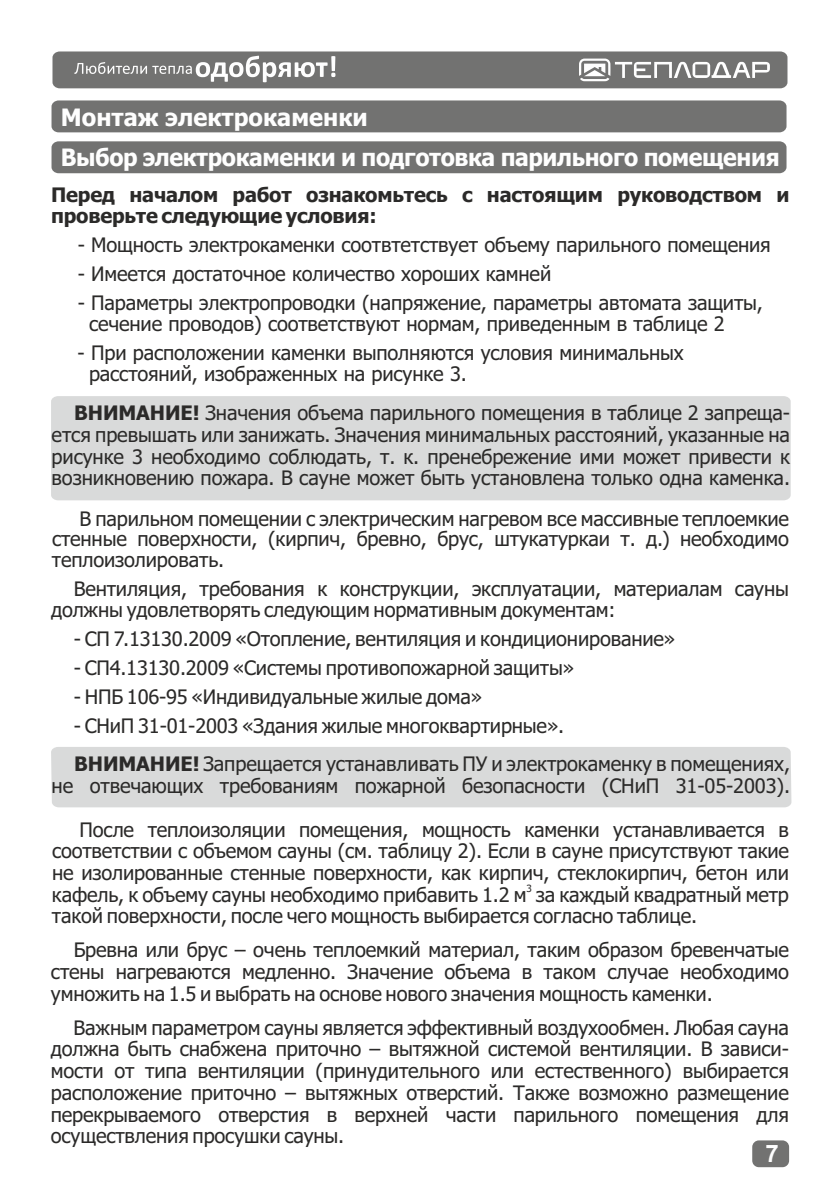
<style>
.page{position:relative;width:840px;height:1191px;background:#fff}
.page>*{position:absolute;margin:0;border:0;box-sizing:border-box;transform-origin:0 0}
.t1{font:700 24px/40.8px "Tahoma";letter-spacing:-.015em;color:#fefefe}
.t2{font:700 24px "Arial";color:#fefefe}
.t3{font:20px/21.8px "Tahoma";letter-spacing:-.01em;color:#2b2a29}
.t4{font:700 20px/21.2px "Tahoma";letter-spacing:-.01em;color:#2b2a29}
.t5{font:10px "Tahoma";color:#2b2a29}
.s1{font-weight:700}
</style>
<div class="page">
<svg style="left:752px;top:1140px;width:36px;height:27px"></svg>
<div style="left:51px;top:100px;width:735px;height:32px;background:#727271;border-radius:7px"></div>
<div style="left:51px;top:141px;width:735px;height:32px;background:#727271;border-radius:7px"></div>
<div style="left:51px;top:396px;width:739px;height:104px;background:#d9dada"></div>
<div style="left:51px;top:747px;width:740px;height:60px;background:#d9dada"></div>
<svg style="left:52px;top:51px;width:735px;height:37px;background:#838382"></svg>
<p class="t1" style="left:61px;top:98px;width:719px">Монтаж электрокаменки<br>Выбор электрокаменки и подготовка парильного помещения</p>
<p class="t4" style="left:51px;top:185px;width:739px">Перед началом работ ознакомьтесь с настоящим руководством и проверьте следующие условия:</p>
<p class="t3" style="left:78px;top:235px;width:694px">- Мощность электрокаменки соотвтетствует объему парильного помещения</p>
<p class="t3" style="left:78px;top:264px;width:475px">- Имеется достаточное количество хороших камней</p>
<p class="t3" style="left:89px;top:293px;width:675px;line-height:21.2px;text-indent:-11px">- Параметры электропроводки (напряжение, параметры автомата защиты, сечение проводов) соответствуют нормам, приведенным в таблице 2</p>
<p class="t3" style="left:89px;top:344px;width:595px;line-height:21.2px;text-indent:-11px">- При расположении каменки выполняются условия минимальных расстояний, изображенных на рисунке 3.</p>
<p class="t3" style="left:52px;top:404px;width:739px;text-align:justify;text-indent:23px"><span class="s1">ВНИМАНИЕ!</span> Значения объема парильного помещения в таблице 2 запреща&shy;ется превышать или занижать. Значения минимальных расстояний, указанные на рисунке 3 необходимо соблюдать, т. к. пренебрежение ими может привести к возникновению пожара. В сауне может быть установлена только одна каменка.</p>
<p class="t3" style="left:52px;top:510px;width:738px;line-height:20.6px;text-align:justify;text-indent:28px">В парильном помещении с электрическим нагревом все массивные теплоемкие стенные поверхности, (кирпич, бревно, брус, штукатуркаи т. д.) необходимо теплоизолировать.</p>
<p class="t3" style="left:51px;top:579px;width:739px;text-indent:23px">Вентиляция, требования к конструкции, эксплуатации, материалам сауны должны удовлетворять следующим нормативным документам:</p>
<p class="t3" style="left:74px;top:630px;width:602px">- СП 7.13130.2009 «Отопление, вентиляция и кондиционирование»</p>
<p class="t3" style="left:74px;top:659px;width:501px">- СП4.13130.2009 «Системы противопожарной защиты»</p>
<p class="t3" style="left:74px;top:688px;width:410px">- НПБ 106-95 «Индивидуальные жилые дома»</p>
<p class="t3" style="left:74px;top:709px;width:717px;line-height:38px">- СНиП 31-01-2003 «Здания жилые многоквартирные».<br><span class="s1">ВНИМАНИЕ!</span> Запрещается устанавливать ПУ и электрокаменку в помещениях,</p>
<p class="t3" style="left:52px;top:766px;width:739px;line-height:43.4px;text-align:right">не отвечающих требованиям пожарной безопасности (СНиП 31-05-2003).<br>После теплоизоляции помещения, мощность каменки устанавливается в</p>
<p class="t3" style="left:52px;top:841px;width:738px">соответствии с объемом сауны (см. таблицу 2). Если в сауне присутствуют такие не изолированные стенные поверхности, как кирпич, стеклокирпич, бетон или</p>
<p class="t5" style="left:526px;top:884px;width:7px">3</p>
<p class="t3" style="left:52px;top:885px;width:738px">кафель, к объему сауны необходимо прибавить 1.2 м за каждый квадратный метр такой поверхности, после чего мощность выбирается согласно таблице.</p>
<p class="t3" style="left:51px;top:940px;width:739px;text-align:justify;text-indent:23px">Бревна или брус – очень теплоемкий материал, таким образом бревенчатые стены нагреваются медленно. Значение объема в таком случае необходимо умножить на 1.5 и выбрать на основе нового значения мощность каменки.</p>
<p class="t3" style="left:51px;top:1018px;width:739px;text-align:justify;text-indent:23px">Важным параметром сауны является эффективный воздухообмен. Любая сауна должна быть снабжена приточно – вытяжной системой вентиляции. В зависи&shy;мости от типа вентиляции (принудительного или естественного) выбирается расположение приточно – вытяжных отверстий. Также возможно размещение перекрываемого отверстия в верхней части парильного помещения для осуществления просушки сауны.</p>
<p class="t2" style="left:765px;top:1145px;width:15px">7</p>
</div>
